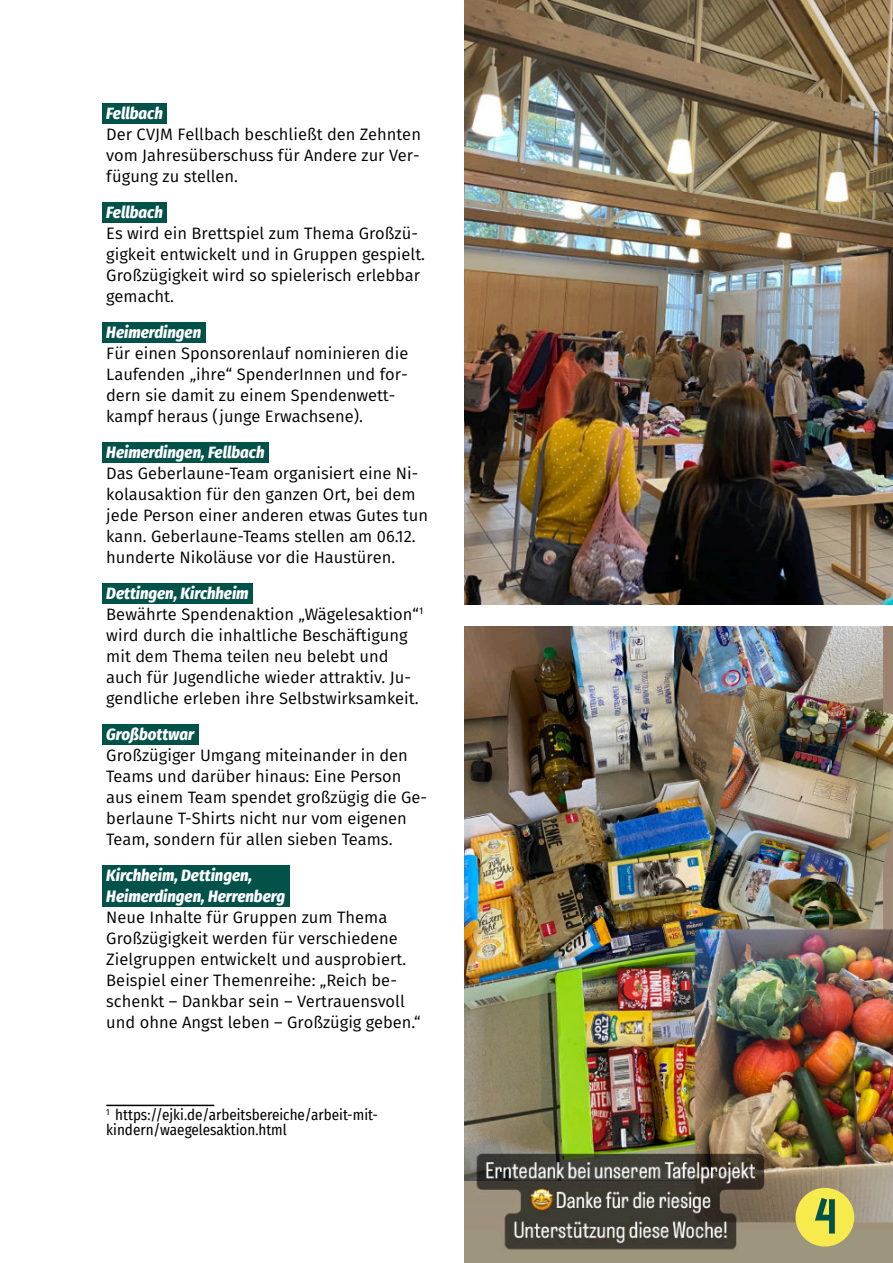
<style>
.page{position:relative;width:893px;height:1263px;background:#fff}
.page>*{position:absolute;margin:0;border:0;box-sizing:border-box;transform-origin:0 0}
.t1{font:51.9px "Rockinsoda";color:#035249}
.t2{font:16.5px/21px "Fira Sans";color:#000}
.t3{font:italic 800 16.5px/21px "Fira Sans Condensed";color:#fff}
.t4{font:15px/15px "Fira Sans Condensed";color:#000}
</style>
<div class="page">
<img style="left:464px;top:627px;width:429px;height:636px">
<img style="left:464px;top:0;width:429px;height:605px">
<div style="left:795px;top:1188px;width:59px;height:58px;background:#f7ea4c;border-radius:50%"></div>
<div style="left:102px;top:103px;width:65px;height:20px;background:#035249"></div>
<div style="left:102px;top:202px;width:65px;height:20px;background:#035249"></div>
<div style="left:102px;top:322px;width:103px;height:20px;background:#035249"></div>
<div style="left:102px;top:442px;width:167px;height:20px;background:#035249"></div>
<div style="left:102px;top:583px;width:151px;height:20px;background:#035249"></div>
<div style="left:102px;top:724px;width:96px;height:20px;background:#035249"></div>
<div style="left:102px;top:865px;width:187px;height:41px;background:#035249"></div>
<hr style="left:106px;top:1105px;width:108px;height:1px;background:#000">
<p class="t3" style="left:106px;top:103px;width:58px">Fellbach</p>
<p class="t2" style="left:106px;top:125px;width:316px;text-align:justify">Der CVJM Fellbach beschließt den Zehnten vom Jahresüberschuss für Andere zur Ver&shy;fügung zu stellen.</p>
<p class="t3" style="left:106px;top:202px;width:58px">Fellbach</p>
<p class="t2" style="left:106px;top:224px;width:320px">Es wird ein Brettspiel zum Thema Großzü&shy;gigkeit entwickelt und in Gruppen gespielt.<br>Großzügigkeit wird so spielerisch erlebbar gemacht.</p>
<p class="t3" style="left:106px;top:322px;width:96px">Heimerdingen</p>
<p class="t2" style="left:106px;top:344px;width:304px">Für einen Sponsorenlauf nominieren die Laufenden „ihre“ SpenderInnen und for&shy;dern sie damit zu einem Spendenwett&shy;kampf heraus (junge Erwachsene).</p>
<p class="t3" style="left:106px;top:442px;width:160px">Heimerdingen, Fellbach</p>
<p class="t2" style="left:106px;top:464px;width:323px">Das Geberlaune-Team organisiert eine Ni&shy;kolausaktion für den ganzen Ort, bei dem jede Person einer anderen etwas Gutes tun kann. Geberlaune-Teams stellen am 06.12. hunderte Nikoläuse vor die Haustüren.</p>
<p class="t3" style="left:106px;top:583px;width:144px">Dettingen, Kirchheim</p>
<p class="t2" style="left:106px;top:605px;width:319px">Bewährte Spendenaktion „Wägelesaktion“<sup>1 </sup>wird durch die inhaltliche Beschäftigung mit dem Thema teilen neu belebt und auch für Jugendliche wieder attraktiv. Ju&shy;gendliche erleben ihre Selbstwirksamkeit.</p>
<p class="t3" style="left:106px;top:724px;width:89px">Großbottwar</p>
<p class="t2" style="left:106px;top:746px;width:322px">Großzügiger Umgang miteinander in den Teams und darüber hinaus: Eine Person aus einem Team spendet großzügig die Ge&shy;berlaune T-Shirts nicht nur vom eigenen Team, sondern für allen sieben Teams.</p>
<p class="t3" style="left:106px;top:865px;width:180px">Kirchheim, Dettingen,<br>Heimerdingen, Herrenberg</p>
<p class="t2" style="left:106px;top:908px;width:316px">Neue Inhalte für Gruppen zum Thema Großzügigkeit werden für verschiedene Zielgruppen entwickelt und ausprobiert.<br>Beispiel einer Themenreihe: „Reich be&shy;schenkt – Dankbar sein – Vertrauensvoll und ohne Angst leben – Großzügig geben.“</p>
<p class="t4" style="left:106px;top:1108px;width:273px"><sup>1</sup> https://ejki.de/arbeitsbereiche/arbeit-mit&shy;kindern/waegelesaktion.html</p>
<h1 class="t1" style="left:814px;top:1193px;width:23px">4</h1>
</div>
